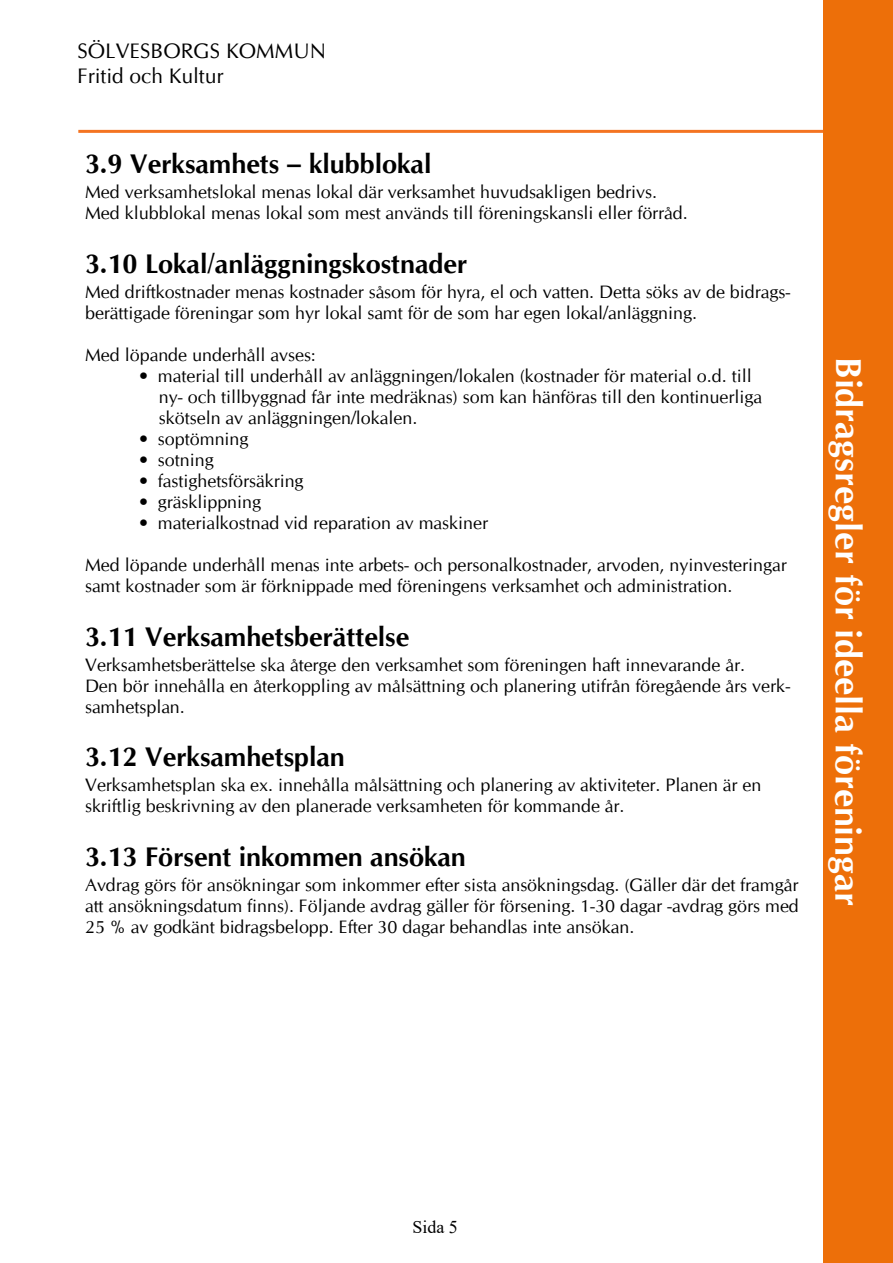
<style>
.page{position:relative;width:893px;height:1263px;background:#fff}
.page>*{position:absolute;margin:0;border:0;box-sizing:border-box;transform-origin:0 0}
.t1{font:700 36px "CG Omega";color:#fff}
.t2{font:700 27px "CG Omega";color:#000}
.t3{font:21px/25.2px "CG Omega";color:#000}
.t4{font:18px/21px "CG Omega";color:#000}
.t5{font:18px "Times New Roman";color:#000}
</style>
<div class="page">
<div style="left:823px;top:0;width:70px;height:1263px;background:#ed6f09"></div>
<hr style="left:78px;top:130px;width:745px;height:3px;background:#f47422">
<p class="t3" style="left:77px;top:39px;width:250px">SÖLVESBORGS KOMMUN<br>Fritid och Kultur</p>
<h2 class="t2" style="left:85px;top:147px;width:348px">3.9 Verksamhets – klubblokal</h2>
<p class="t4" style="left:85px;top:182px;width:604px">Med verksamhetslokal menas lokal där verksamhet huvudsakligen bedrivs.<br>Med klubblokal menas lokal som mest används till föreningskansli eller förråd.</p>
<h2 class="t2" style="left:85px;top:246px;width:384px">3.10 Lokal/anläggningskostnader</h2>
<p class="t4" style="left:85px;top:282px;width:707px">Med driftkostnader menas kostnader såsom för hyra, el och vatten. Detta söks av de bidrags&shy;berättigade föreningar som hyr lokal samt för de som har egen lokal/anläggning.</p>
<p class="t4" style="left:85px;top:345px;width:232px">Med löpande underhåll avses:</p>
<p class="t4" style="left:159px;top:366px;width:604px;text-indent:-20px">• material till underhåll av anläggningen/lokalen (kostnader för material o.d. till ny- och tillbyggnad får inte medräknas) som kan hänföras till den kontinuerliga skötseln av anläggningen/lokalen.</p>
<p class="t4" style="left:139px;top:429px;width:111px">• soptömning</p>
<p class="t4" style="left:139px;top:450px;width:76px">• sotning</p>
<p class="t4" style="left:139px;top:471px;width:166px">• fastighetsförsäkring</p>
<p class="t4" style="left:139px;top:492px;width:124px">• gräsklippning</p>
<p class="t4" style="left:139px;top:513px;width:350px">• materialkostnad vid reparation av maskiner</p>
<p class="t4" style="left:85px;top:555px;width:703px">Med löpande underhåll menas inte arbets- och personalkostnader, arvoden, nyinvesteringar samt kostnader som är förknippade med föreningens verksamhet och administration.</p>
<h2 class="t2" style="left:85px;top:619px;width:326px">3.11 Verksamhetsberättelse</h2>
<p class="t4" style="left:85px;top:654px;width:707px">Verksamhetsberättelse ska återge den verksamhet som föreningen haft innevarande år.<br>Den bör innehålla en återkoppling av målsättning och planering utifrån föregående års verk&shy;samhetsplan.</p>
<h2 class="t2" style="left:85px;top:740px;width:261px">3.12 Verksamhetsplan</h2>
<p class="t4" style="left:85px;top:775px;width:678px">Verksamhetsplan ska ex. innehålla målsättning och planering av aktiviteter. Planen är en skriftlig beskrivning av den planerade verksamheten för kommande år.</p>
<h2 class="t2" style="left:85px;top:839px;width:382px">3.13 Försent inkommen ansökan</h2>
<p class="t4" style="left:85px;top:875px;width:715px;text-align:justify">Avdrag görs för ansökningar som inkommer efter sista ansökningsdag. (Gäller där det framgår att ansökningsdatum finns). Följande avdrag gäller för försening. 1-30 dagar -avdrag görs med 25 % av godkänt bidragsbelopp. Efter 30 dagar behandlas inte ansökan.</p>
<h1 class="t1" style="left:871px;top:357px;width:551px;rotate:90deg">Bidragsregler för ideella föreningar</h1>
<p class="t5" style="left:412px;top:1214px;width:47px">Sida 5</p>
</div>
